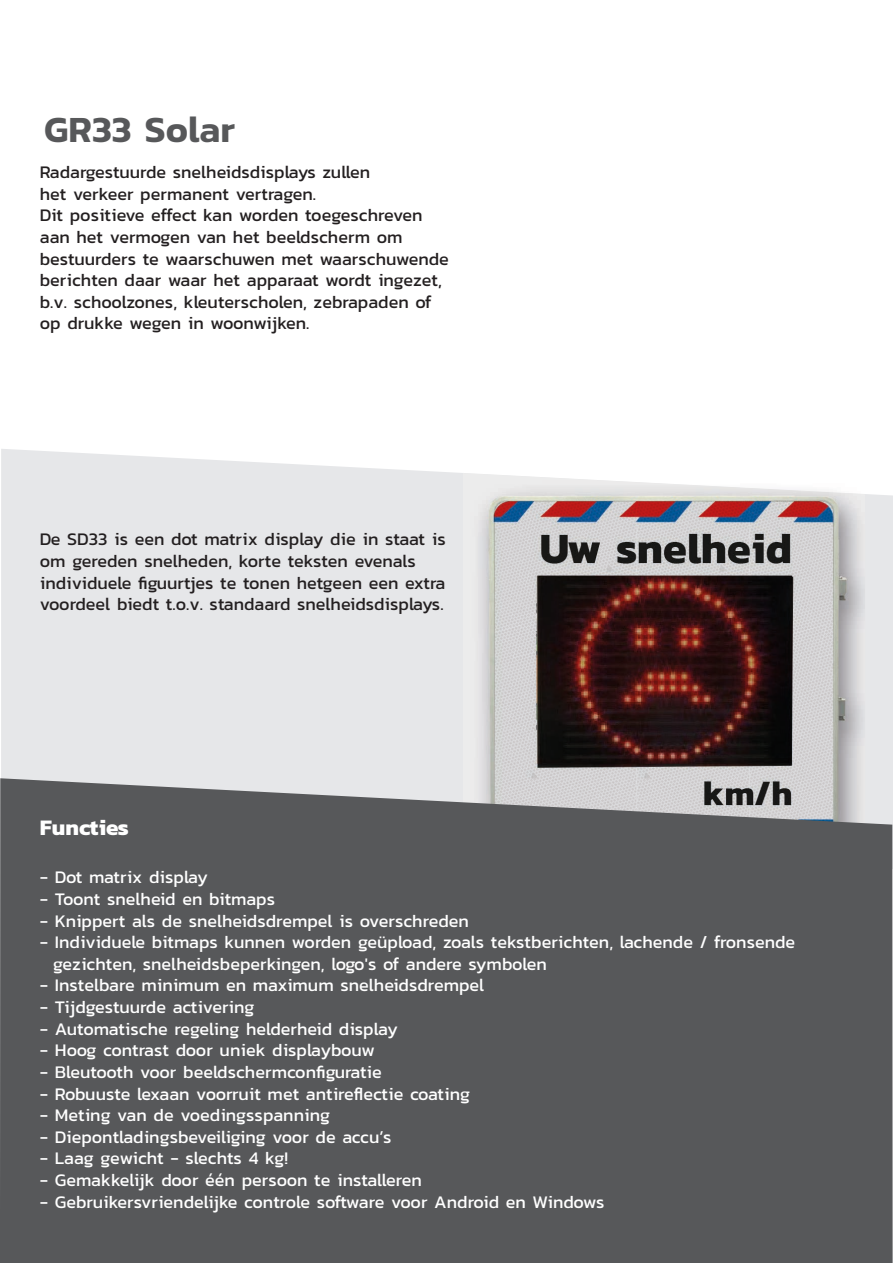
<style>
.page{position:relative;width:893px;height:1263px;background:#fff}
.page>*{position:absolute;margin:0;border:0;box-sizing:border-box;transform-origin:0 0}
.t1{font:600 37.5px "Kanit";color:#57585a}
.t2{font:700 22.5px "Kanit";color:#fff}
.t3{font:18px/21.6px "Kanit";color:#fff}
.t4{font:18px/21.6px "Kanit";color:#231f20}
</style>
<div class="page">
<svg style="left:1px;top:449px;width:892px;height:329px;background:#e8e9eb"></svg>
<img style="left:463px;top:473px;width:402px;height:305px">
<div style="left:0;top:778px;width:893px;height:485px;background:#57585a"></div>
<h1 class="t1" style="left:44px;top:101px;width:192px">GR33 Solar</h1>
<p class="t4" style="left:40px;top:161px;width:411px">Radargestuurde snelheidsdisplays zullen<br>het verkeer permanent vertragen.<br>Dit positieve effect kan worden toegeschreven aan het vermogen van het beeldscherm om bestuurders te waarschuwen met waarschuwende berichten daar waar het apparaat wordt ingezet, b.v. schoolzones, kleuterscholen, zebrapaden of op drukke wegen in woonwijken.</p>
<p class="t4" style="left:40px;top:528px;width:407px">De SD33 is een dot matrix display die in staat is om gereden snelheden, korte teksten evenals individuele figuurtjes te tonen hetgeen een extra voordeel biedt t.o.v. standaard snelheidsdisplays.</p>
<p class="t2" style="left:40px;top:810px;width:90px">Functies</p>
<p class="t3" style="left:40px;top:866px;width:170px">- Dot matrix display</p>
<p class="t3" style="left:40px;top:888px;width:237px">- Toont snelheid en bitmaps</p>
<p class="t3" style="left:40px;top:909px;width:431px">- Knippert als de snelheidsdrempel is overschreden</p>
<p class="t3" style="left:53px;top:931px;width:744px;text-indent:-13px">- Individuele bitmaps kunnen worden geüpload, zoals tekstberichten, lachende / fronsende gezichten, snelheidsbeperkingen, logo's of andere symbolen</p>
<p class="t3" style="left:40px;top:974px;width:446px">- Instelbare minimum en maximum snelheidsdrempel</p>
<p class="t3" style="left:40px;top:996px;width:216px">- Tijdgestuurde activering</p>
<p class="t3" style="left:40px;top:1017px;width:359px">- Automatische regeling helderheid display</p>
<p class="t3" style="left:40px;top:1039px;width:337px">- Hoog contrast door uniek displaybouw</p>
<p class="t3" style="left:40px;top:1061px;width:343px">- Bleutooth voor beeldschermconfiguratie</p>
<p class="t3" style="left:40px;top:1082px;width:432px">- Robuuste lexaan voorruit met antireflectie coating</p>
<p class="t3" style="left:40px;top:1104px;width:292px">- Meting van de voedingsspanning</p>
<p class="t3" style="left:40px;top:1125px;width:353px">- Diepontladingsbeveiliging voor de accu’s</p>
<p class="t3" style="left:40px;top:1147px;width:250px">- Laag gewicht - slechts 4 kg!</p>
<p class="t3" style="left:40px;top:1169px;width:383px">- Gemakkelijk door één persoon te installeren</p>
<p class="t3" style="left:40px;top:1190px;width:566px">- Gebruikersvriendelijke controle software voor Android en Windows</p>
</div>
